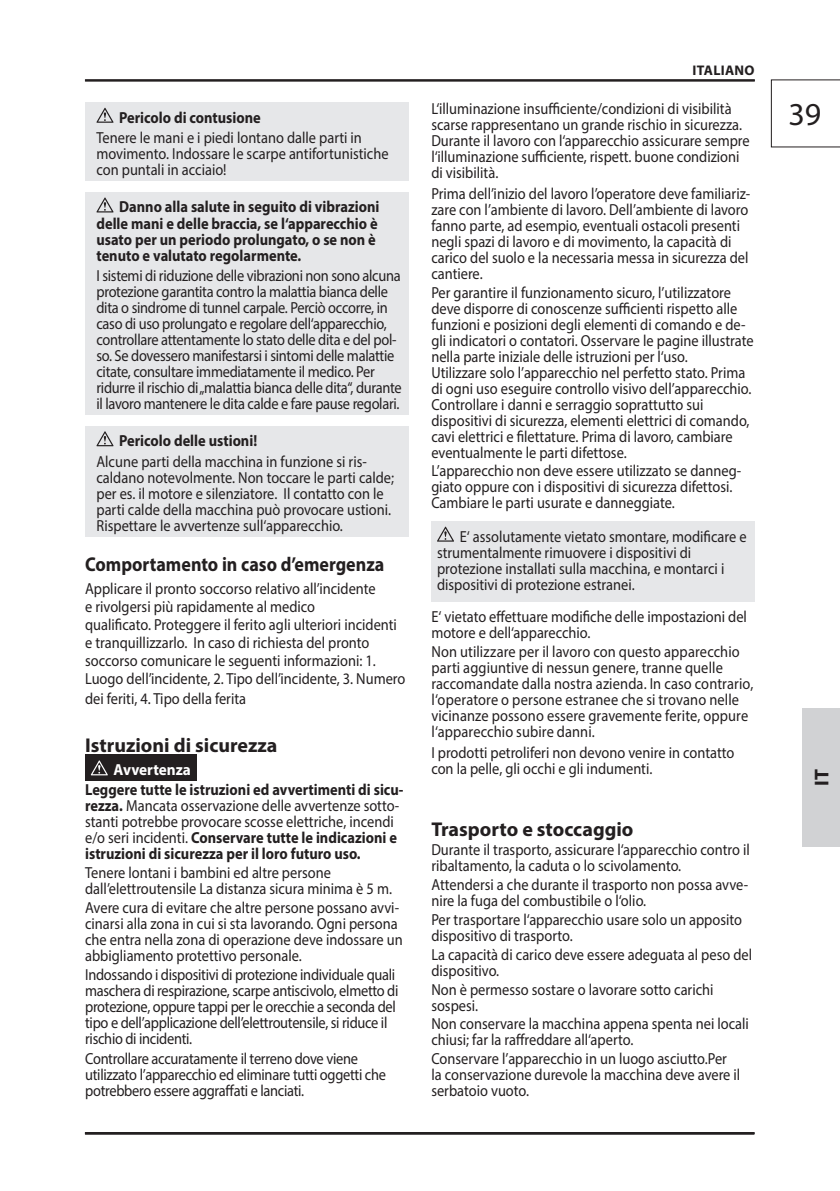
<style>
.page{position:relative;width:840px;height:1191px;background:#fff}
.page>*{position:absolute;margin:0;border:0;box-sizing:border-box;transform-origin:0 0}
.t1{font:32px "Myriad Pro";color:#231f20}
.t2{font:700 20px "Myriad Pro";color:#231f20}
.t3{font:700 20px "Myriad Pro";color:#231f20;scale:.9 1}
.t4{font:16px/16px "Myriad Pro";color:#231f20;scale:.9 1}
.t5{font:16px/16px "Myriad Pro";letter-spacing:-.02em;color:#231f20;scale:.9 1}
.t6{font:700 16px/16px "Myriad Pro";color:#231f20;scale:.9 1}
.t7{font:700 16px "Myriad Pro";color:#fff;scale:.95 1}
.t8{font:700 14px "Myriad Pro";letter-spacing:.02em;color:#231f20}
.s1{font-weight:400}
</style>
<div class="page">
<svg style="left:770px;top:79px;width:69px;height:69px"></svg>
<hr style="left:839px;top:708px;width:1px;height:138px;background:#d1d2d4">
<div style="left:801px;top:708px;width:38px;height:138px;background:#d1d2d4"></div>
<hr style="left:85px;top:79px;width:669px;height:2px;background:#231f20">
<hr style="left:85px;top:1132px;width:669px;height:2px;background:#231f20">
<div style="left:85px;top:102px;width:323px;height:79px;background:#e6e7e9"></div>
<svg style="left:96px;top:108px;width:17px;height:15px"></svg>
<div style="left:85px;top:192px;width:323px;height:223px;background:#e6e7e9"></div>
<svg style="left:96px;top:197px;width:17px;height:15px"></svg>
<div style="left:85px;top:425px;width:323px;height:111px;background:#e6e7e9"></div>
<svg style="left:96px;top:431px;width:17px;height:15px"></svg>
<div style="left:85px;top:754px;width:112px;height:26px;background:#231f20"></div>
<svg style="left:91px;top:760px;width:17px;height:15px"></svg>
<div style="left:431px;top:521px;width:323px;height:80px;background:#e6e7e9"></div>
<svg style="left:437px;top:526px;width:17px;height:15px"></svg>
<p class="t6" style="left:119px;top:109px;width:159px">Pericolo di contusione</p>
<p class="t4" style="left:96px;top:130px;width:326px">Tenere le mani e i piedi lontano dalle parti in movimento. Indossare le scarpe antifortunistiche con puntali in acciaio!</p>
<p class="t6" style="left:96px;top:199px;width:316px;text-indent:23px">Danno alla salute in seguito di vibrazioni delle mani e delle braccia, se l‘apparecchio è usato per un periodo prolungato, o se non è tenuto e valutato regolarmente.</p>
<p class="t5" style="left:96px;top:267px;width:340px">I sistemi di riduzione delle vibrazioni non sono alcuna protezione garantita contro la malattia bianca delle dita o sindrome di tunnel carpale. Perciò occorre, in caso di uso prolungato e regolare dell‘apparecchio, controllare attentamente lo stato delle dita e del pol&shy;so. Se dovessero manifestarsi i sintomi delle malattie citate, consultare immediatamente il medico. Per ridurre il rischio di „malattia bianca delle dita“, durante il lavoro mantenere le dita calde e fare pause regolari.</p>
<p class="t6" style="left:119px;top:432px;width:155px">Pericolo delle ustioni!</p>
<p class="t4" style="left:96px;top:453px;width:332px">Alcune parti della macchina in funzione si ris&shy;caldano notevolmente. Non toccare le parti calde; per es. il motore e silenziatore. Il contatto con le parti calde della macchina può provocare ustioni.<br>Rispettare le avvertenze sull‘apparecchio.</p>
<p class="t3" style="left:85px;top:551px;width:334px">Comportamento in caso d’emergenza</p>
<p class="t4" style="left:85px;top:579px;width:357px;line-height:18px">Applicare il pronto soccorso relativo all’incidente<br>e rivolgersi più rapidamente al medico<br>qualificato. Proteggere il ferito agli ulteriori incidenti e tranquillizzarlo. In caso di richiesta del pronto soccorso comunicare le seguenti informazioni: 1.<br>Luogo dell’incidente, 2. Tipo dell’incidente, 3. Numero</p>
<p class="t4" style="left:85px;top:690px;width:180px">dei feriti, 4. Tipo della ferita</p>
<p class="t2" style="left:85px;top:732px;width:194px">Istruzioni di sicurezza</p>
<p class="t7" style="left:113px;top:759px;width:83px">Avvertenza</p>
<p class="t6" style="left:85px;top:781px;width:355px">Leggere tutte le istruzioni ed avvertimenti di sicu&shy;rezza. <span class="s1">Mancata osservazione delle avvertenze sotto&shy;stanti potrebbe provocare scosse elettriche, incendi e/o seri incidenti.</span> Conservare tutte le indicazioni e istruzioni di sicurezza per il loro futuro uso.</p>
<p class="t4" style="left:85px;top:864px;width:342px">Tenere lontani i bambini ed altre persone dall’elettroutensile La distanza sicura minima è 5 m.</p>
<p class="t4" style="left:85px;top:899px;width:354px">Avere cura di evitare che altre persone possano avvi&shy;cinarsi alla zona in cui si sta lavorando. Ogni persona che entra nella zona di operazione deve indossare un abbigliamento protettivo personale.</p>
<p class="t5" style="left:85px;top:966px;width:349px">Indossando i dispositivi di protezione individuale quali maschera di respirazione, scarpe antiscivolo, elmetto di protezione, oppure tappi per le orecchie a seconda del tipo e dell’applicazione dell’elettroutensile, si riduce il rischio di incidenti.</p>
<p class="t5" style="left:85px;top:1050px;width:335px">Controllare accuratamente il terreno dove viene utilizzato l’apparecchio ed eliminare tutti oggetti che potrebbero essere aggraffati e lanciati.</p>
<p class="t8" style="left:692px;top:61px;width:63px">ITALIANO</p>
<p class="t4" style="left:431px;top:100px;width:355px">L‘illuminazione insufficiente/condizioni di visibilità scarse rappresentano un grande rischio in sicurezza.<br>Durante il lavoro con l‘apparecchio assicurare sempre l‘illuminazione sufficiente, rispett. buone condizioni di visibilità.</p>
<p class="t4" style="left:431px;top:185px;width:355px">Prima dell’inizio del lavoro l’operatore deve familiariz&shy;zare con l’ambiente di lavoro. Dell’ambiente di lavoro fanno parte, ad esempio, eventuali ostacoli presenti negli spazi di lavoro e di movimento, la capacità di carico del suolo e la necessaria messa in sicurezza del cantiere.</p>
<p class="t4" style="left:431px;top:284px;width:359px">Per garantire il funzionamento sicuro, l’utilizzatore deve disporre di conoscenze sufficienti rispetto alle funzioni e posizioni degli elementi di comando e de&shy;gli indicatori o contatori. Osservare le pagine illustrate nella parte iniziale delle istruzioni per l‘uso.<br>Utilizzare solo l’apparecchio nel perfetto stato. Prima di ogni uso eseguire controllo visivo dell’apparecchio.<br>Controllare i danni e serraggio soprattutto sui dispositivi di sicurezza, elementi elettrici di comando, cavi elettrici e filettature. Prima di lavoro, cambiare eventualmente le parti difettose.</p>
<p class="t4" style="left:431px;top:463px;width:345px">L’apparecchio non deve essere utilizzato se danneg&shy;giato oppure con i dispositivi di sicurezza difettosi.<br>Cambiare le parti usurate e danneggiate.</p>
<p class="t4" style="left:437px;top:528px;width:345px;text-indent:23px">E‘ assolutamente vietato smontare, modificare e strumentalmente rimuovere i dispositivi di protezione installati sulla macchina, e montarci i dispositivi di protezione estranei.</p>
<p class="t4" style="left:431px;top:608px;width:352px">E‘ vietato effettuare modifiche delle impostazioni del motore e dell‘apparecchio.</p>
<p class="t4" style="left:431px;top:643px;width:359px">Non utilizzare per il lavoro con questo apparecchio parti aggiuntive di nessun genere, tranne quelle raccomandate dalla nostra azienda. In caso contrario, l‘operatore o persone estranee che si trovano nelle vicinanze possono essere gravemente ferite, oppure l‘apparecchio subire danni.</p>
<p class="t4" style="left:431px;top:744px;width:338px">I prodotti petroliferi non devono venire in contatto con la pelle, gli occhi e gli indumenti.</p>
<p class="t2" style="left:431px;top:816px;width:203px">Trasporto e stoccaggio</p>
<p class="t4" style="left:431px;top:841px;width:355px">Durante il trasporto, assicurare l‘apparecchio contro il ribaltamento, la caduta o lo scivolamento.</p>
<p class="t4" style="left:431px;top:876px;width:353px">Attendersi a che durante il trasporto non possa avve&shy;nire la fuga del combustibile o l‘olio.</p>
<p class="t4" style="left:431px;top:911px;width:346px">Per trasportare l‘apparecchio usare solo un apposito dispositivo di trasporto.</p>
<p class="t4" style="left:431px;top:946px;width:358px">La capacità di carico deve essere adeguata al peso del dispositivo.</p>
<p class="t4" style="left:431px;top:981px;width:315px">Non è permesso sostare o lavorare sotto carichi sospesi.</p>
<p class="t4" style="left:431px;top:1015px;width:354px">Non conservare la macchina appena spenta nei locali chiusi; far la raffreddare all‘aperto.</p>
<p class="t4" style="left:431px;top:1050px;width:344px">Conservare l’apparecchio in un luogo asciutto.Per la conservazione durevole la macchina deve avere il serbatoio vuoto.</p>
<h1 class="t1" style="left:788px;top:95px;width:34px">39</h1>
<p class="t2" style="left:808px;top:786px;width:19px;rotate:-90deg">IT</p>
</div>
